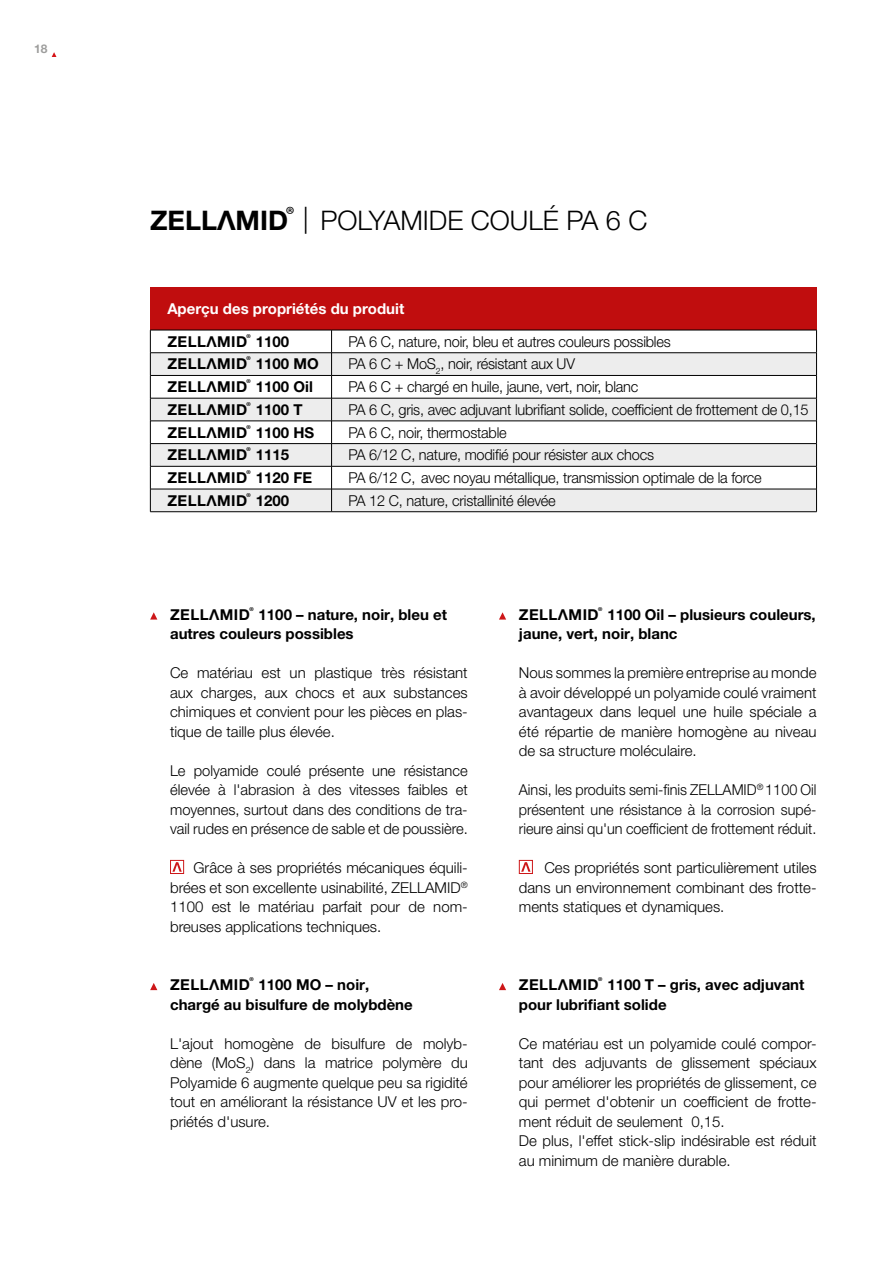
<style>
.page{position:relative;width:893px;height:1263px;background:#fff}
.page>*{position:absolute;margin:0;border:0;box-sizing:border-box;transform-origin:0 0}
.t1{font:300 27px "Helvetica Neue LT Pro";color:#000}
.t2{font:300 15px/19.5px "Helvetica Neue LT Pro";color:#000;text-align:justify}
.t3{font:700 15px/19.5px "Helvetica Neue LT Pro";color:#000}
.t4{font:300 15px/19.5px "Helvetica Neue LT Pro";color:#000;text-align:justify;scale:.96 1}
.t5{font:15px "ZELLAMID";letter-spacing:.03em;color:#000}
.t6{font:700 15px "Helvetica Neue LT Pro";color:#fff}
.t7{font:700 12px "Helvetica Neue LT Pro";color:#9d9d9c}
.s1{font-family:"ZELLAMID";font-weight:400}
.s2{font-family:"Helvetica Neue LT Pro";font-weight:700}
</style>
<div class="page">
<svg style="left:52px;top:52px;width:4px;height:5px"></svg>
<svg style="left:499px;top:983px;width:7px;height:7px"></svg>
<svg style="left:499px;top:612px;width:7px;height:8px"></svg>
<svg style="left:150px;top:983px;width:7px;height:7px"></svg>
<svg style="left:150px;top:612px;width:7px;height:8px"></svg>
<div style="left:150px;top:287px;width:666px;height:43px;background:#c00d0e"></div>
<svg style="left:150px;top:330px;width:667px;height:181px"></svg>
<hr style="left:150px;top:511px;width:182px;height:1px;background:#000">
<hr style="left:332px;top:511px;width:485px;height:1px;background:#000">
<div style="left:170px;top:860px;width:14px;height:14px;border:1px solid #cd1719"></div>
<svg style="left:172px;top:862px;width:10px;height:10px"></svg>
<div style="left:519px;top:860px;width:14px;height:14px;border:1px solid #cd1719"></div>
<svg style="left:521px;top:862px;width:10px;height:10px"></svg>
<p class="t7" style="left:34px;top:41px;width:15px">18</p>
<h1 class="t1" style="left:150px;top:203px;width:499px"><span class="s1">ZELLAMID®</span> | POLYAMIDE COULÉ PA 6 C</h1>
<p class="t6" style="left:167px;top:299px;width:238px">Aperçu des propriétés du produit</p>
<p class="t5" style="left:167px;top:332px;width:123px">ZELLAMID® <span class="s2">1100</span></p>
<p class="t2" style="left:349px;top:331px;width:324px">PA 6 C, nature, noir, bleu et autres couleurs possibles</p>
<p class="t5" style="left:167px;top:355px;width:153px">ZELLAMID® <span class="s2">1100 MO</span></p>
<p class="t2" style="left:349px;top:354px;width:228px">PA 6 C + MoS<sub>2</sub>, noir, résistant aux UV</p>
<p class="t5" style="left:167px;top:377px;width:147px">ZELLAMID® <span class="s2">1100 Oil</span></p>
<p class="t2" style="left:349px;top:377px;width:291px">PA 6 C + chargé en huile, jaune, vert, noir, blanc</p>
<p class="t5" style="left:167px;top:400px;width:137px">ZELLAMID® <span class="s2">1100 T</span></p>
<p class="t2" style="left:349px;top:399px;width:461px">PA 6 C, gris, avec adjuvant lubrifiant solide, coefficient de frottement de 0,15</p>
<p class="t5" style="left:167px;top:423px;width:148px">ZELLAMID® <span class="s2">1100 HS</span></p>
<p class="t2" style="left:349px;top:422px;width:160px">PA 6 C, noir, thermostable</p>
<p class="t5" style="left:167px;top:445px;width:123px">ZELLAMID® <span class="s2">1115</span></p>
<p class="t2" style="left:349px;top:445px;width:307px">PA 6/12 C, nature, modifié pour résister aux chocs</p>
<p class="t5" style="left:167px;top:468px;width:146px">ZELLAMID® <span class="s2">1120 FE</span></p>
<p class="t2" style="left:349px;top:468px;width:415px">PA 6/12 C, avec noyau métallique, transmission optimale de la force</p>
<p class="t5" style="left:167px;top:491px;width:123px">ZELLAMID® <span class="s2">1200</span></p>
<p class="t2" style="left:349px;top:490px;width:209px">PA 12 C, nature, cristallinité élevée</p>
<p class="t3" style="left:170px;top:604px;width:278px"><span class="s1">ZELLAMID®</span> 1100 – nature, noir, bleu et autres couleurs possibles</p>
<p class="t2" style="left:170px;top:663px;width:299px">Ce matériau est un plastique très résistant aux charges, aux chocs et aux substances chimiques et convient pour les pièces en plas&shy;tique de taille plus élevée.</p>
<p class="t2" style="left:170px;top:760px;width:299px">Le polyamide coulé présente une résistance élevée à l'abrasion à des vitesses faibles et moyennes, surtout dans des conditions de tra&shy;vail rudes en présence de sable et de poussière.</p>
<p class="t2" style="left:170px;top:858px;width:299px;text-indent:23px">Grâce à ses propriétés mécaniques équili&shy;brées et son excellente usinabilité, ZELLAMID<sup>® </sup>1100 est le matériau parfait pour de nom&shy;breuses applications techniques.</p>
<p class="t3" style="left:170px;top:975px;width:244px"><span class="s1">ZELLAMID®</span> 1100 MO – noir, chargé au bisulfure de molybdène</p>
<p class="t2" style="left:170px;top:1033px;width:299px">L'ajout homogène de bisulfure de molyb&shy;dène (MoS<sub>2</sub>) dans la matrice polymère du Polyamide 6 augmente quelque peu sa rigidité tout en améliorant la résistance UV et les pro&shy;priétés d'usure.</p>
<p class="t3" style="left:519px;top:604px;width:298px"><span class="s1">ZELLAMID®</span> 1100 Oil – plusieurs couleurs, jaune, vert, noir, blanc</p>
<p class="t2" style="left:519px;top:663px;width:299px">Nous sommes la première entreprise au monde à avoir développé un polyamide coulé vraiment avantageux dans lequel une huile spéciale a été répartie de manière homogène au niveau de sa structure moléculaire.</p>
<p class="t4" style="left:519px;top:780px;width:312px">Ainsi, les produits semi-finis ZELLAMID<sup>®</sup> 1100 Oil présentent une résistance à la corrosion supé&shy;rieure ainsi qu'un coefficient de frottement réduit.</p>
<p class="t2" style="left:519px;top:858px;width:299px;text-indent:26px">Ces propriétés sont particulièrement utiles dans un environnement combinant des frotte&shy;ments statiques et dynamiques.</p>
<p class="t3" style="left:519px;top:975px;width:287px"><span class="s1">ZELLAMID®</span> 1100 T – gris, avec adjuvant pour lubrifiant solide</p>
<p class="t2" style="left:519px;top:1033px;width:299px;text-align:left">Ce matériau est un polyamide coulé compor&shy;tant des adjuvants de glissement spéciaux pour améliorer les propriétés de glissement, ce qui permet d'obtenir un coefficient de frotte&shy;ment réduit de seulement 0,15.<br>De plus, l'effet stick-slip indésirable est réduit au minimum de manière durable.</p>
</div>
